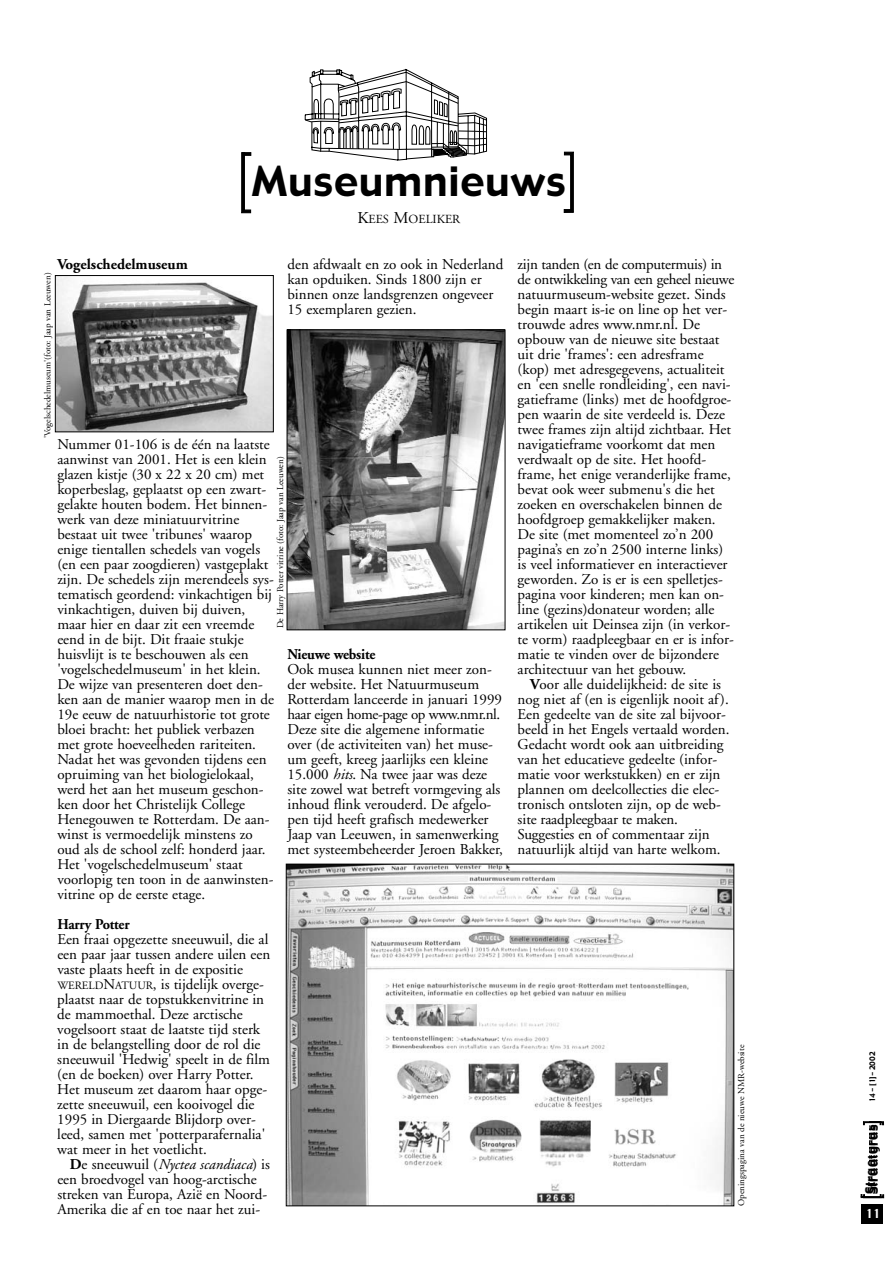
<style>
.page{position:relative;width:893px;height:1263px;background:#fff}
.page>*{position:absolute;margin:0;border:0;box-sizing:border-box;transform-origin:0 0}
.t1{font:40.5px "Gadget";letter-spacing:.02em;color:#000}
.t2{font:15px/15px "Adobe Garamond";color:#000}
.t3{font:700 15px "Adobe Garamond";letter-spacing:-.015em;color:#000;scale:.95 1}
.t4{font:700 15px "Adobe Garamond";letter-spacing:-.015em;color:#000}
.t5{font:13.5px "Gadget";letter-spacing:.02em;color:#000}
.t6{font:12.3px "Adobe Garamond";color:#000}
.t7{font:12px "Gadget";color:#fff}
.t8{font:9px "Adobe Garamond";color:#000}
.t9{font:7.5px "Gadget";color:#000}
.s1{font-size:16.5px}
.s2{font-size:11.25px}
.s3{font-weight:700}
.s4{font-style:italic}
</style>
<div class="page">
<div style="left:861px;top:1205px;width:19px;height:19px;background:#000"></div>
<svg style="left:241px;top:152px;width:11px;height:62px"></svg>
<svg style="left:563px;top:151px;width:11px;height:62px"></svg>
<svg style="left:304px;top:68px;width:183px;height:93px"></svg>
<img style="left:57px;top:277px;width:214px;height:153px">
<div style="left:55px;top:275px;width:218px;height:157px;border:1px solid #000"></div>
<img style="left:289px;top:332px;width:214px;height:296px">
<div style="left:287px;top:330px;width:218px;height:300px;border:1px solid #000"></div>
<img style="left:288px;top:866px;width:444px;height:338px">
<div style="left:286px;top:864px;width:448px;height:342px;border:1px solid #000"></div>
<svg style="left:860px;top:1194px;width:24px;height:4px"></svg>
<svg style="left:863px;top:1121px;width:21px;height:5px"></svg>
<div style="left:863px;top:1205px;width:19px;height:19px;background:#000"></div>
<h1 class="t1" style="left:252px;top:165px;width:315px">Museumnieuws</h1>
<p class="t6" style="left:357px;top:215px;width:104px"><span class="s1">K</span>EES <span class="s1">M</span>OELIKER</p>
<p class="t4" style="left:57px;top:258px;width:132px">Vogelschedelmuseum</p>
<p class="t2" style="left:287px;top:258px;width:217px">den afdwaalt en zo ook in Nederland kan opduiken. Sinds 1800 zijn er binnen onze landsgrenzen ongeveer<br>15 exemplaren gezien.</p>
<p class="t8" style="left:44px;top:438px;width:167px;rotate:-90deg">'Vogelschedelmuseum'(foto: Jaap van Leeuwen)</p>
<p class="t2" style="left:57px;top:438px;width:218px">Nummer 01-106 is de één na laatste aanwinst van 2001. Het is een klein glazen kistje (30 x 22 x 20 cm) met koperbeslag, geplaatst op een zwart&shy;gelakte houten bodem. Het binnen&shy;werk van deze miniatuurvitrine bestaat uit twee 'tribunes' waarop enige tientallen schedels van vogels (en een paar zoogdieren) vastgeplakt zijn. De schedels zijn merendeels sys&shy;tematisch geordend: vinkachtigen bij vinkachtigen, duiven bij duiven, maar hier en daar zit een vreemde eend in de bijt. Dit fraaie stukje huisvlijt is te beschouwen als een 'vogelschedelmuseum' in het klein.<br>De wijze van presenteren doet den&shy;ken aan de manier waarop men in de 19e eeuw de natuurhistorie tot grote bloei bracht: het publiek verbazen met grote hoeveelheden rariteiten.<br>Nadat het was gevonden tijdens een opruiming van het biologielokaal, werd het aan het museum geschon&shy;ken door het Christelijk College Henegouwen te Rotterdam. De aan&shy;winst is vermoedelijk minstens zo oud als de school zelf: honderd jaar.<br>Het 'vogelschedelmuseum' staat voorlopig ten toon in de aanwinsten&shy;vitrine op de eerste etage.</p>
<p class="t3" style="left:57px;top:918px;width:78px">Harry Potter</p>
<p class="t2" style="left:57px;top:933px;width:214px">Een fraai opgezette sneeuwuil, die al een paar jaar tussen andere uilen een vaste plaats heeft in de expositie <span class="s2">WERELD</span>N<span class="s2">ATUUR</span>, is tijdelijk overge&shy;plaatst naar de topstukkenvitrine in de mammoethal. Deze arctische vogelsoort staat de laatste tijd sterk in de belangstelling door de rol die sneeuwuil 'Hedwig' speelt in de film (en de boeken) over Harry Potter.<br>Het museum zet daarom haar opge&shy;zette sneeuwuil, een kooivogel die 1995 in Diergaarde Blijdorp over&shy;leed, samen met 'potterparafernalia' wat meer in het voetlicht.</p>
<p class="t2" style="left:57px;top:1158px;width:214px;text-indent:12px"><span class="s3">D</span>e sneeuwuil (<span class="s4">Nyctea scandiaca</span>) is een broedvogel van hoog-arctische streken van Europa, Azië en Noord-Amerika die af en toe naar het zui-</p>
<p class="t8" style="left:277px;top:628px;width:174px;rotate:-90deg">De Harry Potter vitrine (foto: Jaap van Leeuwen)</p>
<p class="t3" style="left:287px;top:648px;width:94px">Nieuwe website</p>
<p class="t2" style="left:287px;top:663px;width:217px">Ook musea kunnen niet meer zon&shy;der website. Het Natuurmuseum Rotterdam lanceerde in januari 1999 haar eigen home-page op www.nmr.nl.<br>Deze site die algemene informatie over (de activiteiten van) het muse&shy;um geeft, kreeg jaarlijks een kleine 15.000 <span class="s4">hits</span>. Na twee jaar was deze site zowel wat betreft vormgeving als inhoud flink verouderd. De afgelo&shy;pen tijd heeft grafisch medewerker Jaap van Leeuwen, in samenwerking met systeembeheerder Jeroen Bakker,</p>
<p class="t2" style="left:517px;top:258px;width:218px">zijn tanden (en de computermuis) in de ontwikkeling van een geheel nieuwe natuurmuseum-website gezet. Sinds begin maart is-ie on line op het ver&shy;trouwde adres www.nmr.nl. De opbouw van de nieuwe site bestaat uit drie 'frames': een adresframe (kop) met adresgegevens, actualiteit en 'een snelle rondleiding', een navi&shy;gatieframe (links) met de hoofdgroe&shy;pen waarin de site verdeeld is. Deze twee frames zijn altijd zichtbaar. Het navigatieframe voorkomt dat men verdwaalt op de site. Het hoofd&shy;frame, het enige veranderlijke frame, bevat ook weer submenu's die het zoeken en overschakelen binnen de hoofdgroep gemakkelijker maken.<br>De site (met momenteel zo’n 200 pagina’s en zo’n 2500 interne links) is veel informatiever en interactiever geworden. Zo is er is een spelletjes&shy;pagina voor kinderen; men kan on&shy;line (gezins)donateur worden; alle artikelen uit Deinsea zijn (in verkor&shy;te vorm) raadpleegbaar en er is infor&shy;matie te vinden over de bijzondere architectuur van het gebouw.</p>
<p class="t2" style="left:517px;top:678px;width:213px;text-indent:12px"><span class="s3">V</span>oor alle duidelijkheid: de site is nog niet af (en is eigenlijk nooit af).<br>Een gedeelte van de site zal bijvoor&shy;beeld in het Engels vertaald worden.<br>Gedacht wordt ook aan uitbreiding van het educatieve gedeelte (infor&shy;matie voor werkstukken) en er zijn plannen om deelcollecties die elec&shy;tronisch ontsloten zijn, op de web&shy;site raadpleegbaar te maken.<br>Suggesties en of commentaar zijn natuurlijk altijd van harte welkom.</p>
<p class="t8" style="left:737px;top:1206px;width:163px;rotate:-90deg">Openingspagina van de nieuwe NMR-website</p>
<p class="t9" style="left:869px;top:1102px;width:52px;rotate:-90deg">14 - [1]- 2002</p>
<p class="t5" style="left:865px;top:1194px;width:71px;rotate:-90deg">Straatgras</p>
<p class="t5" style="left:867px;top:1194px;width:71px;rotate:-90deg">Straatgras</p>
<p class="t7" style="left:865px;top:1209px;width:16px">11</p>
</div>
